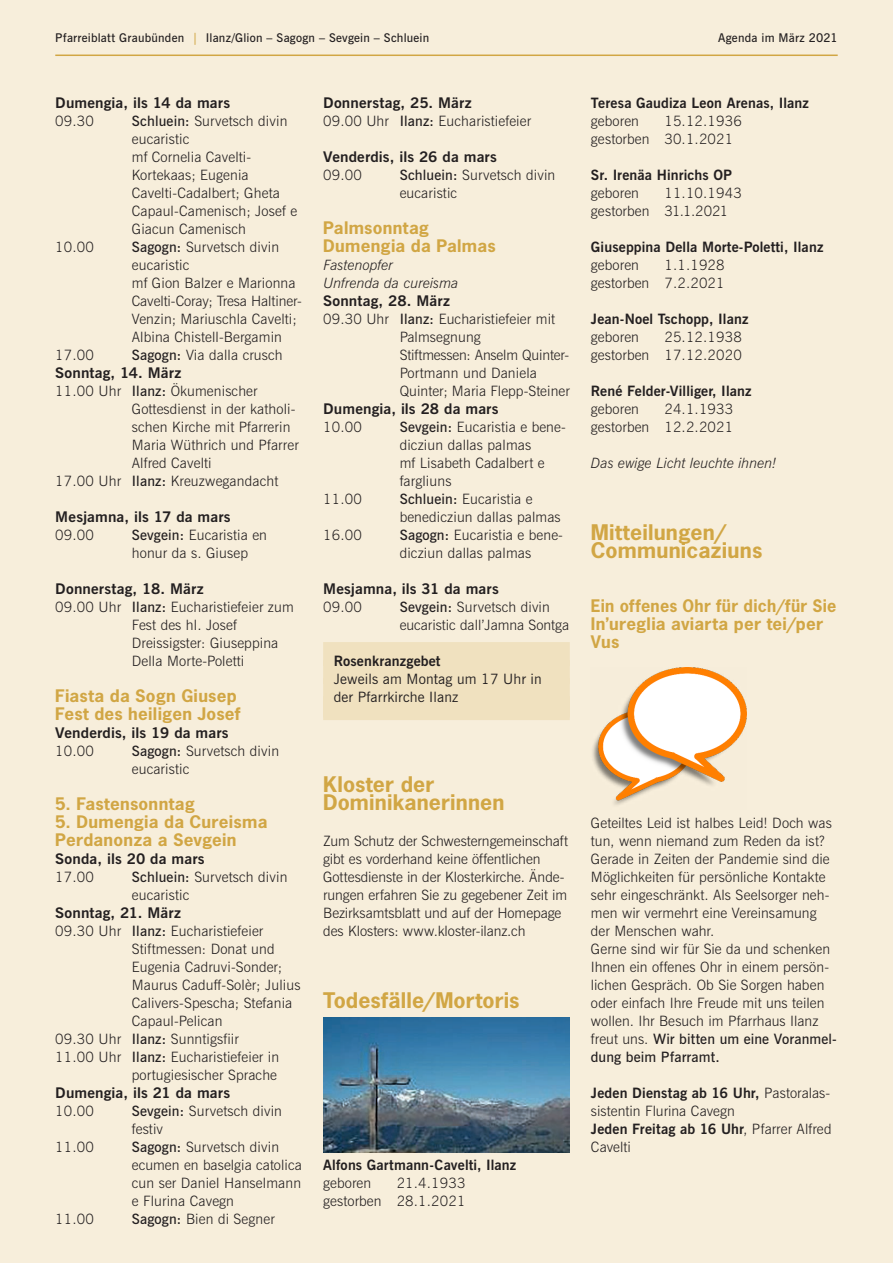
<style>
.page{position:relative;width:893px;height:1263px;background:#f7eedb}
.page>*{position:absolute;margin:0;border:0;box-sizing:border-box;transform-origin:0 0}
.t1{font:700 20.25px/18px "News Gothic";letter-spacing:.005em;color:#d1a644;scale:1.05 1}
.t2{font:700 16.35px/18px "News Gothic";letter-spacing:.015em;color:#d1a644;scale:1.05 1}
.t3{font:700 16.35px/18px "News Gothic";letter-spacing:.015em;color:#d1a644}
.t4{font:700 14.7px "News Gothic BT";letter-spacing:.005em;color:#231f20;scale:1.05 1}
.t5{font:300 14.25px/18px "News Gothic BT";letter-spacing:.01em;color:#231f20}
.t6{font:700 14.25px "News Gothic BT";letter-spacing:.01em;color:#231f20}
.t7{font:italic 300 14.25px/18px "News Gothic BT";color:#231f20}
.t8{font:14.25px/18px "News Gothic BT";letter-spacing:.01em;color:#231f20}
.t9{font:600 12px "News Gothic BT";letter-spacing:.02em;color:#231f20}
.s1{color:#d1a644}
.s2{font-weight:600}
.s3{font-weight:700}
</style>
<div class="page">
<hr style="left:55px;top:55px;width:783px;height:1px;background:#d1a644">
<div style="left:323px;top:642px;width:247px;height:24px;background:#f0e1bf"></div>
<div style="left:323px;top:660px;width:247px;height:24px;background:#f0e1bf"></div>
<div style="left:323px;top:678px;width:247px;height:24px;background:#f0e1bf"></div>
<div style="left:323px;top:696px;width:247px;height:24px;background:#f0e1bf"></div>
<img style="left:323px;top:1018px;width:247px;height:134px">
<img style="left:592px;top:667px;width:155px;height:138px">
<p class="t9" style="left:55px;top:31px;width:375px">Pfarreiblatt Graubünden <span class="s1">|</span> Ilanz/Glion – Sagogn – Sevgein – Schluein</p>
<p class="t9" style="left:718px;top:31px;width:121px">Agenda im März 2021</p>
<p class="t4" style="left:55px;top:94px;width:168px">Dumengia, ils 14 da mars</p>
<p class="t5" style="left:55px;top:112px;width:40px">09.30</p>
<p class="t5" style="left:132px;top:112px;width:167px"><span class="s2">Schluein:</span> Survetsch divin eucaristic<br>mf Cornelia Cavelti--<br>Kortekaas; Eugenia<br>Cavelti-Cadalbert; Gheta<br>Capaul-Camenisch; Josef e<br>Giacun Camenisch</p>
<p class="t5" style="left:55px;top:238px;width:40px">10.00</p>
<p class="t5" style="left:132px;top:238px;width:169px"><span class="s2">Sagogn:</span> Survetsch divin eucaristic<br>mf Gion Balzer e Marionna<br>Cavelti-Coray; Tresa Haltiner--<br>Venzin; Mariuschla Cavelti;<br>Albina Chistell--Bergamin</p>
<p class="t5" style="left:55px;top:346px;width:40px">17.00</p>
<p class="t5" style="left:132px;top:346px;width:152px"><span class="s2">Sagogn:</span> Via dalla crusch</p>
<p class="t4" style="left:55px;top:364px;width:122px">Sonntag, 14. März</p>
<p class="t5" style="left:55px;top:382px;width:204px">11.00 Uhr <span class="s2">Ilanz:</span> Ökumenischer</p>
<p class="t5" style="left:132px;top:400px;width:165px">Gottesdienst in der katholi-</p>
<p class="t5" style="left:132px;top:418px;width:160px">schen Kirche mit Pfarrerin</p>
<p class="t5" style="left:132px;top:436px;width:168px">Maria Wüthrich und Pfarrer</p>
<p class="t5" style="left:132px;top:454px;width:81px">Alfred Cavelti</p>
<p class="t5" style="left:55px;top:472px;width:224px">17.00 Uhr <span class="s2">Ilanz:</span> Kreuzwegandacht</p>
<p class="t4" style="left:55px;top:508px;width:169px">Mesjamna, ils 17 da mars</p>
<p class="t5" style="left:55px;top:526px;width:40px">09.00</p>
<p class="t5" style="left:132px;top:526px;width:137px"><span class="s2">Sevgein:</span> Eucaristia en honur da s. Giusep</p>
<p class="t4" style="left:55px;top:580px;width:143px">Donnerstag, 18. März</p>
<p class="t5" style="left:132px;top:598px;width:164px;text-indent:-77px">09.00 Uhr <span class="s2">Ilanz:</span> Eucharistiefeier zum<br>Fest des hl. Josef<br>Dreissigster: Giuseppina<br>Della Morte-Poletti</p>
<p class="t2" style="left:55px;top:686px;width:178px">Fiasta da Sogn Giusep<br>Fest des heiligen Josef</p>
<p class="t4" style="left:55px;top:724px;width:167px">Venderdis, ils 19 da mars</p>
<p class="t5" style="left:55px;top:742px;width:40px">10.00</p>
<p class="t5" style="left:132px;top:742px;width:149px"><span class="s2">Sagogn:</span> Survetsch divin eucaristic</p>
<p class="t2" style="left:55px;top:794px;width:135px">5. Fastensonntag</p>
<p class="t2" style="left:55px;top:812px;width:204px">5. Dumengia da Cureisma<br>Perdanonza a Sevgein</p>
<p class="t4" style="left:55px;top:850px;width:144px">Sonda, ils 20 da mars</p>
<p class="t5" style="left:55px;top:868px;width:40px">17.00</p>
<p class="t5" style="left:132px;top:868px;width:157px"><span class="s2">Schluein:</span> Survetsch divin eucaristic</p>
<p class="t4" style="left:55px;top:904px;width:121px">Sonntag, 21. März</p>
<p class="t5" style="left:55px;top:922px;width:210px">09.30 Uhr <span class="s2">Ilanz:</span> Eucharistiefeier</p>
<p class="t5" style="left:132px;top:940px;width:144px">Stiftmessen: Donat und</p>
<p class="t5" style="left:132px;top:958px;width:152px">Eugenia Cadruvi-Sonder;</p>
<p class="t5" style="left:132px;top:976px;width:170px">Maurus Caduff-Solèr; Julius</p>
<p class="t5" style="left:132px;top:994px;width:162px">Calivers-Spescha; Stefania</p>
<p class="t5" style="left:132px;top:1012px;width:92px">Capaul-Pelican</p>
<p class="t5" style="left:55px;top:1030px;width:185px">09.30 Uhr <span class="s2">Ilanz:</span> Sunntigsfiir</p>
<p class="t5" style="left:55px;top:1048px;width:225px">11.00 Uhr <span class="s2">Ilanz:</span> Eucharistiefeier in</p>
<p class="t5" style="left:132px;top:1066px;width:147px">portugiesischer Sprache</p>
<p class="t4" style="left:55px;top:1084px;width:168px">Dumengia, ils 21 da mars</p>
<p class="t5" style="left:55px;top:1102px;width:40px">10.00</p>
<p class="t5" style="left:132px;top:1102px;width:152px"><span class="s2">Sevgein:</span> Survetsch divin festiv</p>
<p class="t5" style="left:55px;top:1138px;width:40px">11.00</p>
<p class="t5" style="left:132px;top:1138px;width:171px"><span class="s2">Sagogn:</span> Survetsch divin ecumen en baselgia catolica cun ser Daniel Hanselmann e Flurina Cavegn</p>
<p class="t5" style="left:55px;top:1210px;width:40px">11.00</p>
<p class="t5" style="left:132px;top:1210px;width:144px"><span class="s2">Sagogn:</span> Bien di Segner</p>
<p class="t4" style="left:323px;top:94px;width:143px">Donnerstag, 25. März</p>
<p class="t5" style="left:323px;top:112px;width:210px">09.00 Uhr <span class="s2">Ilanz:</span> Eucharistiefeier</p>
<p class="t4" style="left:323px;top:148px;width:167px">Venderdis, ils 26 da mars</p>
<p class="t5" style="left:323px;top:166px;width:40px">09.00</p>
<p class="t5" style="left:400px;top:166px;width:157px"><span class="s2">Schluein:</span> Survetsch divin eucaristic</p>
<p class="t2" style="left:323px;top:218px;width:166px">Palmsonntag<br>Dumengia da Palmas</p>
<p class="t7" style="left:323px;top:256px;width:136px">Fastenopfer<br>Unfrenda da cureisma</p>
<p class="t4" style="left:323px;top:292px;width:122px">Sonntag, 28. März</p>
<p class="t5" style="left:400px;top:310px;width:172px;text-indent:-77px">09.30 Uhr <span class="s2">Ilanz:</span> Eucharistiefeier mit<br>Palmsegnung<br>Stiftmessen: Anselm Quinter--<br>Portmann und Daniela<br>Quinter; Maria Flepp-Steiner</p>
<p class="t4" style="left:323px;top:400px;width:169px">Dumengia, ils 28 da mars</p>
<p class="t5" style="left:323px;top:418px;width:40px">10.00</p>
<p class="t5" style="left:400px;top:418px;width:168px"><span class="s2">Sevgein:</span> Eucaristia e bene&shy;dicziun dallas palmas<br>mf Lisabeth Cadalbert e fargliuns</p>
<p class="t5" style="left:323px;top:490px;width:40px">11.00</p>
<p class="t5" style="left:400px;top:490px;width:163px"><span class="s2">Schluein:</span> Eucaristia e benedicziun dallas palmas</p>
<p class="t5" style="left:323px;top:526px;width:40px">16.00</p>
<p class="t5" style="left:400px;top:526px;width:165px"><span class="s2">Sagogn:</span> Eucaristia e bene&shy;dicziun dallas palmas</p>
<p class="t4" style="left:323px;top:580px;width:169px">Mesjamna, ils 31 da mars</p>
<p class="t5" style="left:323px;top:598px;width:40px">09.00</p>
<p class="t5" style="left:400px;top:598px;width:171px"><span class="s2">Sevgein:</span> Survetsch divin eucaristic dall’Jamna Sontga</p>
<p class="t6" style="left:334px;top:652px;width:108px">Rosenkranzgebet</p>
<p class="t8" style="left:334px;top:670px;width:210px">Jeweils am Montag um 17 Uhr in der Pfarrkirche Ilanz</p>
<p class="t6" style="left:591px;top:94px;width:219px">Teresa Gaudiza Leon Arenas, Ilanz</p>
<p class="t5" style="left:591px;top:112px;width:50px">geboren</p>
<p class="t5" style="left:591px;top:112px;width:152px;text-indent:73px">15.12.1936 gestorben 30.1.2021</p>
<p class="t6" style="left:591px;top:166px;width:143px">Sr. Irenäa Hinrichs OP</p>
<p class="t5" style="left:591px;top:184px;width:50px">geboren</p>
<p class="t5" style="left:591px;top:184px;width:152px;text-indent:73px">11.10.1943 gestorben 31.1.2021</p>
<p class="t6" style="left:591px;top:238px;width:234px">Giuseppina Della Morte-Poletti, Ilanz</p>
<p class="t5" style="left:591px;top:256px;width:50px">geboren</p>
<p class="t5" style="left:591px;top:256px;width:135px;text-align:right">1.1.1928<br>gestorben 7.2.2021</p>
<p class="t6" style="left:591px;top:310px;width:159px">Jean-Noel Tschopp, Ilanz</p>
<p class="t5" style="left:591px;top:328px;width:50px">geboren</p>
<p class="t5" style="left:591px;top:328px;width:152px;text-align:right">25.12.1938<br>gestorben 17.12.2020</p>
<p class="t6" style="left:591px;top:382px;width:162px">René Felder-Villiger, Ilanz</p>
<p class="t5" style="left:591px;top:400px;width:50px">geboren</p>
<p class="t5" style="left:591px;top:400px;width:144px;text-align:right">24.1.1933<br>gestorben 12.2.2021</p>
<p class="t7" style="left:591px;top:454px;width:187px">Das ewige Licht leuchte ihnen!</p>
<h1 class="t1" style="left:591px;top:523px;width:165px">Mitteilungen/<br>Communicaziuns</h1>
<p class="t3" style="left:591px;top:596px;width:247px">Ein offenes Ohr für dich/für Sie<br>In’ureglia aviarta per tei/per<br>Vus</p>
<h1 class="t1" style="left:323px;top:775px;width:174px">Kloster der<br>Dominikanerinnen</h1>
<p class="t5" style="left:323px;top:832px;width:246px">Zum Schutz der Schwesterngemeinschaft gibt es vorderhand keine öffentlichen Gottesdienste in der Klosterkirche. Ände&shy;rungen erfahren Sie zu gegebener Zeit im Bezirksamtsblatt und auf der Homepage des Klosters: www.kloster-ilanz.ch</p>
<h1 class="t1" style="left:323px;top:991px;width:189px">Todesfälle/Mortoris</h1>
<p class="t6" style="left:323px;top:1156px;width:195px">Alfons Gartmann-Cavelti, Ilanz</p>
<p class="t5" style="left:323px;top:1174px;width:50px">geboren</p>
<p class="t5" style="left:323px;top:1174px;width:144px;text-align:right">21.4.1933<br>gestorben 28.1.2021</p>
<p class="t5" style="left:591px;top:814px;width:247px">Geteiltes Leid ist halbes Leid! Doch was tun, wenn niemand zum Reden da ist?<br>Gerade in Zeiten der Pandemie sind die Möglichkeiten für persönliche Kontakte sehr eingeschränkt. Als Seelsorger neh&shy;men wir vermehrt eine Vereinsamung der Menschen wahr.<br>Gerne sind wir für Sie da und schenken Ihnen ein offenes Ohr in einem persön&shy;lichen Gespräch. Ob Sie Sorgen haben oder einfach Ihre Freude mit uns teilen wollen. Ihr Besuch im Pfarrhaus Ilanz freut uns. <span class="s2">Wir bitten um eine Voranmel&shy;dung beim Pfarramt.</span></p>
<p class="t5" style="left:591px;top:1084px;width:242px"><span class="s3">Jeden Dienstag ab 16 Uhr,</span> Pastoralas&shy;sistentin Flurina Cavegn<br><span class="s3">Jeden Freitag ab 16 Uhr</span>, Pfarrer Alfred<br>Cavelti</p>
</div>
